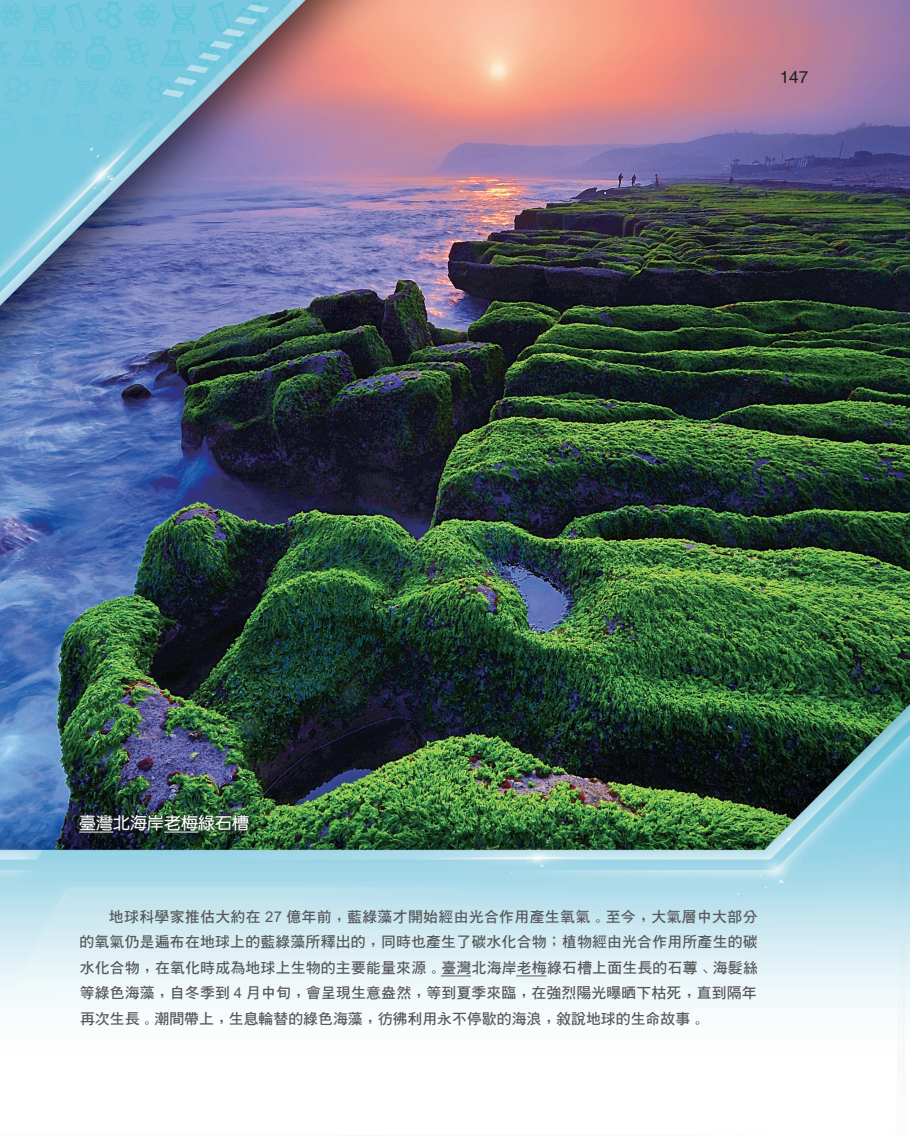
<style>
.page{position:relative;width:910px;height:1136px;background:#fff}
.page>*{position:absolute;margin:0;border:0;box-sizing:border-box;transform-origin:0 0}
.t1{font:16.95px "DF Yuan Std W7";color:#fff}
.t2{font:16.95px "Helvetica";color:#231f20}
.t3{font:14.85px/25.5px "DF Hei Std W7";color:#57585a;text-align:justify}
.s1{font-family:"Arial"}
.s2{font-family:"AR Hei B5";font-weight:700}
.s3{font-family:"HL20"}
</style>
<div class="page">
<img style="left:0;top:0;width:910px;height:1024px">
<hr style="left:441px;top:975px;width:30px;height:1px;background:#57585a">
<hr style="left:516px;top:975px;width:30px;height:1px;background:#57585a">
<div style="left:76px;top:811px;width:176px;height:25px;background:#231f20;opacity:.8"></div>
<hr style="left:79px;top:831px;width:34px;height:1px;background:#fff">
<hr style="left:164px;top:831px;width:34px;height:1px;background:#fff">
<p class="t2" style="left:780px;top:67px;width:30px">147</p>
<p class="t1" style="left:79px;top:813px;width:172px">臺灣北海岸老梅綠石槽</p>
<p class="t3" style="left:79px;top:903px;width:680px;text-indent:29px">地球科學家推估大約在 <span class="s1">27</span> 億年前<span class="s2">﹐</span>藍綠藻才開始經由光合作用產生氧氣<span class="s3">.</span>至今<span class="s2">﹐</span>大氣層中大部分的氧氣仍是遍布在地球上的藍綠藻所釋出的<span class="s2">﹐</span>同時也產生了碳水化合物；植物經由光合作用所產生的碳水化合物<span class="s2">﹐</span>在氧化時成為地球上生物的主要能量來源<span class="s3">.</span>臺灣北海岸老梅綠石槽上面生長的石蓴<span class="s2">﹑</span>海髮絲等綠色海藻<span class="s2">﹐</span>自冬季到 <span class="s1">4</span> 月中旬<span class="s2">﹐</span>會呈現生意盎然<span class="s2">﹐</span>等到夏季來臨<span class="s2">﹐</span>在強烈陽光曝晒下枯死<span class="s2">﹐</span>直到隔年再次生長<span class="s3">.</span>潮間帶上<span class="s2">﹐</span>生息輪替的綠色海藻<span class="s2">﹐</span>彷彿利用永不停歇的海浪<span class="s2">﹐</span>敘說地球的生命故事<span class="s3">.</span></p>
</div>
